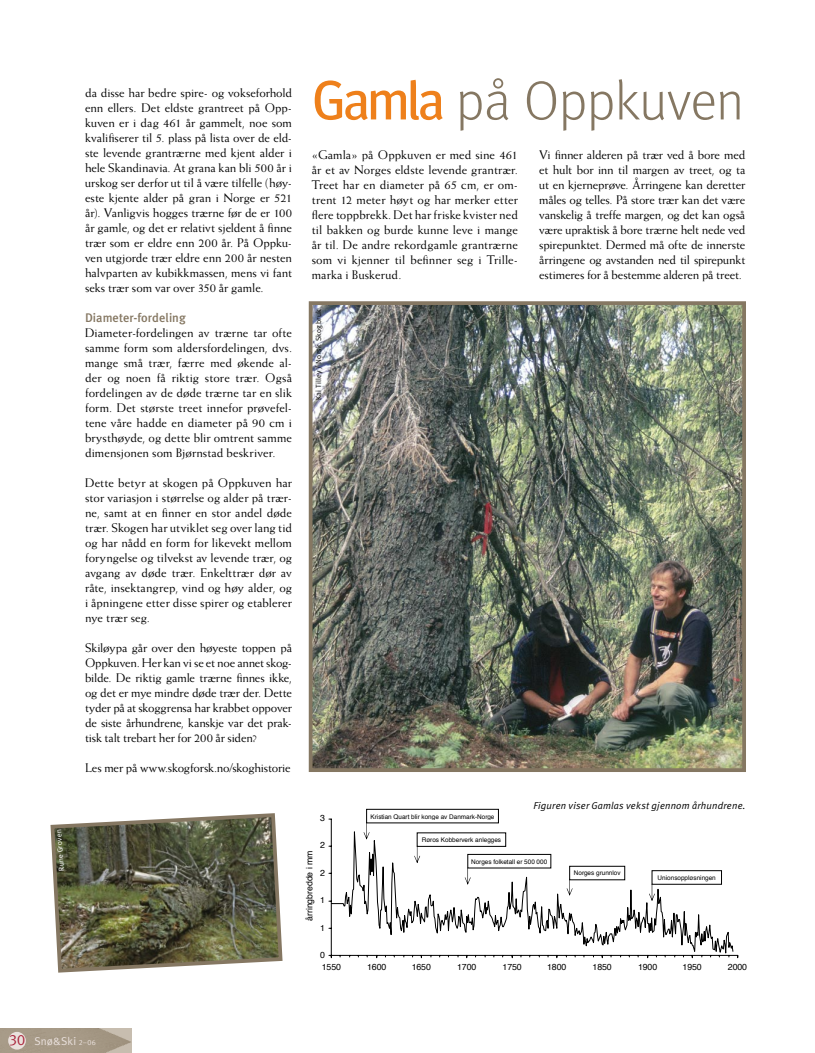
<style>
.page{position:relative;width:815px;height:1053px;background:#fff}
.page>*{position:absolute;margin:0;border:0;box-sizing:border-box;transform-origin:0 0}
.t1{font:55px "Meta Light LF";letter-spacing:-.02em;color:#857762}
.t2{font:12.5px/15px "Weiss";letter-spacing:-.005em;color:#000;text-align:justify}
.t3{font:500 12.5px "Meta Plus";color:#857762}
.t4{font:11.25px "Meta Plus Normal";color:#eae1dd}
.t5{font:italic 10px "Meta Plus Normal";letter-spacing:.02em;color:#000}
.t6{font:8.75px "Helvetica";letter-spacing:-.01em;color:#000}
.t7{font:7.5px "Meta Plus Normal";letter-spacing:.02em;color:#000}
.t8{font:7.5px "Meta Plus Normal";color:#fff}
.t9{font:6.38px "Helvetica";color:#000}
.s1{font-family:"Meta Headline OT";color:#ee801b}
.s2{font-family:"Meta Plus Normal Caps";font-size:15px;color:#aa263c}
.s3{font-family:"Meta Plus Normal Caps";font-size:7.5px}
</style>
<div class="page">
<img style="left:0;top:1028px;width:131px;height:24px">
<div style="left:8px;top:1031px;width:18px;height:18px;background:#eae1dd;border-radius:50%"></div>
<img style="left:314px;top:306px;width:427px;height:461px">
<div style="left:309px;top:301px;width:437px;height:471px;border:4px solid #857762"></div>
<div style="left:366px;top:809px;width:133px;height:14px;border:1px solid #010101"></div>
<svg style="left:329px;top:818px;width:409px;height:139px"></svg>
<div style="left:467px;top:854px;width:84px;height:14px;border:1px solid #010101"></div>
<svg style="left:50px;top:813px;width:233px;height:160px;background:#6f6f59"></svg>
<p class="t8" style="left:57px;top:871px;width:44px;rotate:-94deg">Rune Groven</p>
<p class="t2" style="left:85px;top:85px;width:209px">da disse har bedre spire- og vokseforhold enn ellers. Det eldste grantreet på Opp&shy;kuven er i dag 461 år gammelt, noe som kvalifiserer til 5. plass på lista over de eld&shy;ste levende grantrærne med kjent alder i hele Skandinavia. At grana kan bli 500 år i urskog ser derfor ut til å være tilfelle (høy&shy;este kjente alder på gran i Norge er 521 år). Vanligvis hogges trærne før de er 100 år gamle, og det er relativt sjeldent å finne trær som er eldre enn 200 år. På Oppku&shy;ven utgjorde trær eldre enn 200 år nesten halvparten av kubikkmassen, mens vi fant seks trær som var over 350 år gamle.</p>
<p class="t3" style="left:85px;top:310px;width:102px">Diameter-fordeling</p>
<p class="t2" style="left:85px;top:325px;width:209px">Diameter-fordelingen av trærne tar ofte samme form som aldersfordelingen, dvs. mange små trær, færre med økende al&shy;der og noen få riktig store trær. Også fordelingen av de døde trærne tar en slik form. Det største treet innefor prøvefel&shy;tene våre hadde en diameter på 90 cm i brysthøyde, og dette blir omtrent samme dimensjonen som Bjørnstad beskriver.</p>
<p class="t2" style="left:85px;top:475px;width:209px">Dette betyr at skogen på Oppkuven har stor variasjon i størrelse og alder på trær&shy;ne, samt at en finner en stor andel døde trær. Skogen har utviklet seg over lang tid og har nådd en form for likevekt mellom foryngelse og tilvekst av levende trær, og avgang av døde trær. Enkelttrær dør av råte, insektangrep, vind og høy alder, og i åpningene etter disse spirer og etablerer nye trær seg.</p>
<p class="t2" style="left:85px;top:640px;width:209px">Skiløypa går over den høyeste toppen på Oppkuven. Her kan vi se et noe annet skog&shy;bilde. De riktig gamle trærne finnes ikke, og det er mye mindre døde trær der. Dette tyder på at skoggrensa har krabbet oppover de siste århundrene, kanskje var det prak&shy;tisk talt trebart her for 200 år siden?</p>
<p class="t2" style="left:85px;top:760px;width:207px">Les mer på www.skogforsk.no/skoghistorie</p>
<h1 class="t1" style="left:313px;top:69px;width:433px"><span class="s1">Gamla</span> på Oppkuven</h1>
<p class="t2" style="left:312px;top:147px;width:208px">«Gamla» på Oppkuven er med sine 461 år et av Norges eldste levende grantrær.<br>Treet har en diameter på 65 cm, er om&shy;trent 12 meter høyt og har merker etter flere toppbrekk. Det har friske kvister ned til bakken og burde kunne leve i mange år til. De andre rekordgamle grantrærne som vi kjenner til befinner seg i Trille&shy;marka i Buskerud.</p>
<p class="t2" style="left:539px;top:147px;width:208px">Vi finner alderen på trær ved å bore med et hult bor inn til margen av treet, og ta ut en kjerneprøve. Årringene kan deretter måles og telles. På store trær kan det være vanskelig å treffe margen, og det kan også være upraktisk å bore trærne helt nede ved spirepunktet. Dermed må ofte de innerste årringene og avstanden ned til spirepunkt estimeres for å bestemme alderen på treet.</p>
<p class="t7" style="left:314px;top:400px;width:92px;rotate:-90deg">Kai Tilley / N orsk Skogbruk</p>
<p class="t6" style="left:320px;top:810px;width:6px">3</p>
<p class="t6" style="left:320px;top:837px;width:6px">2</p>
<p class="t6" style="left:302px;top:921px;width:72px;rotate:-90deg">årringbredde i mm</p>
<p class="t6" style="left:320px;top:865px;width:6px">2</p>
<p class="t6" style="left:320px;top:892px;width:6px">1</p>
<p class="t6" style="left:320px;top:919px;width:6px">1</p>
<p class="t6" style="left:320px;top:947px;width:6px">0</p>
<p class="t9" style="left:371px;top:810px;width:125px">Kristian Quart blir konge av Danmark-Norge</p>
<p class="t9" style="left:422px;top:834px;width:81px">Røros Kobberverk anlegges</p>
<p class="t5" style="left:533px;top:799px;width:214px">Figuren viser Gamlas vekst gjennom århundrene.</p>
<p class="t9" style="left:471px;top:855px;width:78px">Norges folketall er 500 000</p>
<p class="t9" style="left:574px;top:867px;width:48px">Norges grunnlov</p>
<p class="t9" style="left:658px;top:872px;width:60px">Unionsoppløsningen</p>
<p class="t6" style="left:322px;top:959px;width:21px">1550</p>
<p class="t6" style="left:367px;top:959px;width:21px">1600</p>
<p class="t6" style="left:412px;top:959px;width:21px">1650</p>
<p class="t6" style="left:457px;top:959px;width:21px">1700</p>
<p class="t6" style="left:503px;top:959px;width:21px">1750</p>
<p class="t6" style="left:547px;top:959px;width:21px">1800</p>
<p class="t6" style="left:593px;top:959px;width:21px">1850</p>
<p class="t6" style="left:638px;top:959px;width:21px">1900</p>
<p class="t6" style="left:683px;top:959px;width:21px">1950</p>
<p class="t6" style="left:728px;top:959px;width:21px">2000</p>
<p class="t4" style="left:9px;top:1034px;width:88px"><span class="s2">30</span> Snø&amp;Ski <span class="s3">2–06</span></p>
</div>
